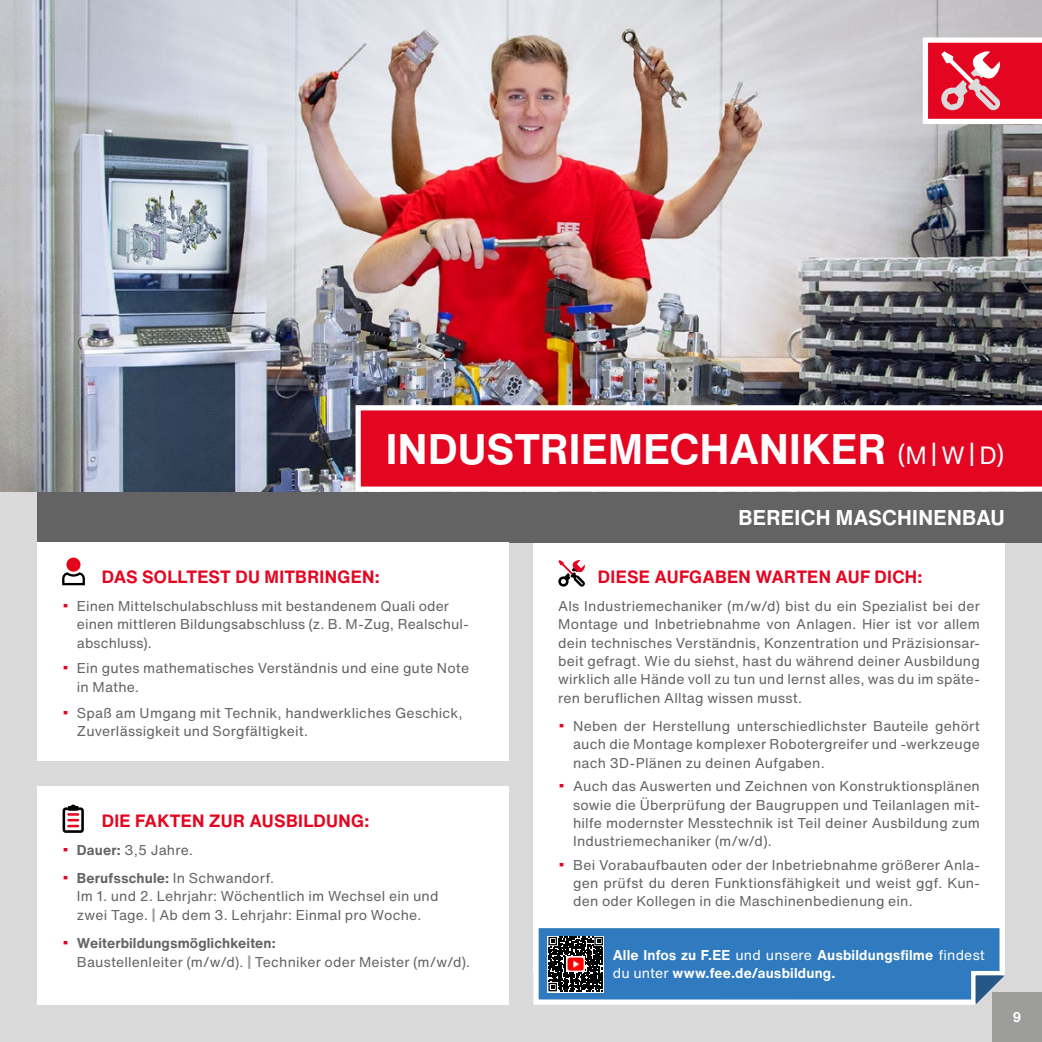
<style>
.page{position:relative;width:1042px;height:1042px;background:#dadada}
.page>*{position:absolute;margin:0;border:0;box-sizing:border-box;transform-origin:0 0}
.t1{font:700 42px "Helvetica Now Text";letter-spacing:.01em;color:#fff}
.t2{font:700 21px "Helvetica Now Text";letter-spacing:.015em;color:#fff}
.t3{font:700 17.5px "Helvetica Now Text";letter-spacing:.015em;color:#e40521}
.t4{font:14px/18.4px "Helvetica Now Text";letter-spacing:.015em;color:#646363}
.t5{font:700 14px/18.4px "Helvetica Now Text";letter-spacing:.01em;color:#fff}
.t6{font:700 14px "Helvetica Neue LT";color:#fff}
.s1{font-weight:400;font-size:24.5px}
.s2{font-size:19.25px;color:#e40521}
.s3{font-weight:700}
.s4{font-weight:700;color:#9d9d9c}
.s5{font-weight:400}
</style>
<div class="page">
<div style="left:992px;top:992px;width:50px;height:50px;background:#9d9d9c"></div>
<img style="left:0;top:0;width:1px;height:492px">
<img style="left:1px;top:0;width:1041px;height:492px">
<svg style="left:355px;top:405px;width:687px;height:87px;background:#e6253d"></svg>
<svg style="left:923px;top:37px;width:119px;height:87px;background:#e84c60"></svg>
<div style="left:533px;top:542px;width:472px;height:431px;background:#fff"></div>
<svg style="left:558px;top:560px;width:27px;height:26px"></svg>
<div style="left:37px;top:492px;width:1005px;height:50px;background:#646363"></div>
<div style="left:37px;top:786px;width:471px;height:219px;background:#fff"></div>
<svg style="left:63px;top:804px;width:21px;height:29px"></svg>
<div style="left:37px;top:542px;width:471px;height:219px;background:#fff"></div>
<svg style="left:62px;top:557px;width:23px;height:28px"></svg>
<svg style="left:533px;top:928px;width:472px;height:77px;background:#4781b9"></svg>
<h1 class="t1" style="left:386px;top:418px;width:620px">INDUSTRIEMECHANIKER <span class="s1">(M | W | D)</span></h1>
<h2 class="t2" style="left:738px;top:502px;width:268px">BEREICH MASCHINENBAU</h2>
<p class="t3" style="left:102px;top:563px;width:280px">DAS SOLLTEST DU MITBRINGEN:</p>
<p class="t4" style="left:77px;top:596px;width:393px;text-indent:-15px"><span class="s2">•</span> Einen Mittelschulabschluss mit bestandenem Quali oder einen mittleren Bildungsabschluss (z. B. M-Zug, Realschul&shy;abschluss).</p>
<p class="t4" style="left:77px;top:659px;width:394px;text-indent:-15px"><span class="s2">•</span> Ein gutes mathematisches Verständnis und eine gute Note in Mathe.</p>
<p class="t4" style="left:77px;top:703px;width:387px;text-indent:-15px"><span class="s2">•</span> Spaß am Umgang mit Technik, handwerkliches Geschick,<br>Zuverlässigkeit und Sorgfältigkeit.</p>
<p class="t3" style="left:102px;top:807px;width:269px">DIE FAKTEN ZUR AUSBILDUNG:</p>
<p class="t4" style="left:62px;top:840px;width:132px"><span class="s2">•</span> <span class="s3">Dauer:</span> 3,5 Jahre.</p>
<p class="t4" style="left:77px;top:868px;width:363px;text-indent:-15px"><span class="s2">•</span> <span class="s3">Berufsschule:</span> In Schwandorf.<br>Im 1. und 2. Lehrjahr: Wöchentlich im Wechsel ein und zwei Tage. <span class="s4">|</span> Ab dem 3. Lehrjahr: Einmal pro Woche.</p>
<p class="t4" style="left:77px;top:933px;width:395px;text-indent:-15px"><span class="s2">•</span> <span class="s3">Weiterbildungsmöglichkeiten:<br></span>Baustellenleiter (m/w/d). <span class="s4">|</span> Techniker oder Meister (m/w/d).</p>
<p class="t3" style="left:598px;top:563px;width:326px">DIESE AUFGABEN WARTEN AUF DICH:</p>
<p class="t4" style="left:558px;top:596px;width:423px;text-align:justify">Als Industriemechaniker (m/w/d) bist du ein Spezialist bei der Montage und Inbetriebnahme von Anlagen. Hier ist vor allem dein technisches Verständnis, Konzentration und Präzisionsar&shy;beit gefragt. Wie du siehst, hast du während deiner Ausbildung wirklich alle Hände voll zu tun und lernst alles, was du im späte&shy;ren beruflichen Alltag wissen musst.</p>
<p class="t4" style="left:573px;top:716px;width:408px;text-align:justify;text-indent:-15px"><span class="s2">•</span> Neben der Herstellung unterschiedlichster Bauteile gehört auch die Montage komplexer Robotergreifer und -werkzeuge nach 3D-Plänen zu deinen Aufgaben.</p>
<p class="t4" style="left:573px;top:776px;width:408px;text-align:justify;text-indent:-15px"><span class="s2">•</span> Auch das Auswerten und Zeichnen von Konstruktionsplänen sowie die Überprüfung der Baugruppen und Teilanlagen mit&shy;hilfe modernster Messtechnik ist Teil deiner Ausbildung zum Industriemechaniker (m/w/d).</p>
<p class="t4" style="left:573px;top:855px;width:408px;text-align:justify;text-indent:-15px"><span class="s2">•</span> Bei Vorabaufbauten oder der Inbetriebnahme größerer Anla&shy;gen prüfst du deren Funktionsfähigkeit und weist ggf. Kun&shy;den oder Kollegen in die Maschinenbedienung ein.</p>
<p class="t5" style="left:613px;top:945px;width:374px">Alle Infos zu F.EE <span class="s5">und unsere</span> Ausbildungsfilme <span class="s5">findest du unter</span> www.fee.de/ausbildung.</p>
<p class="t6" style="left:1013px;top:1008px;width:9px">9</p>
</div>
